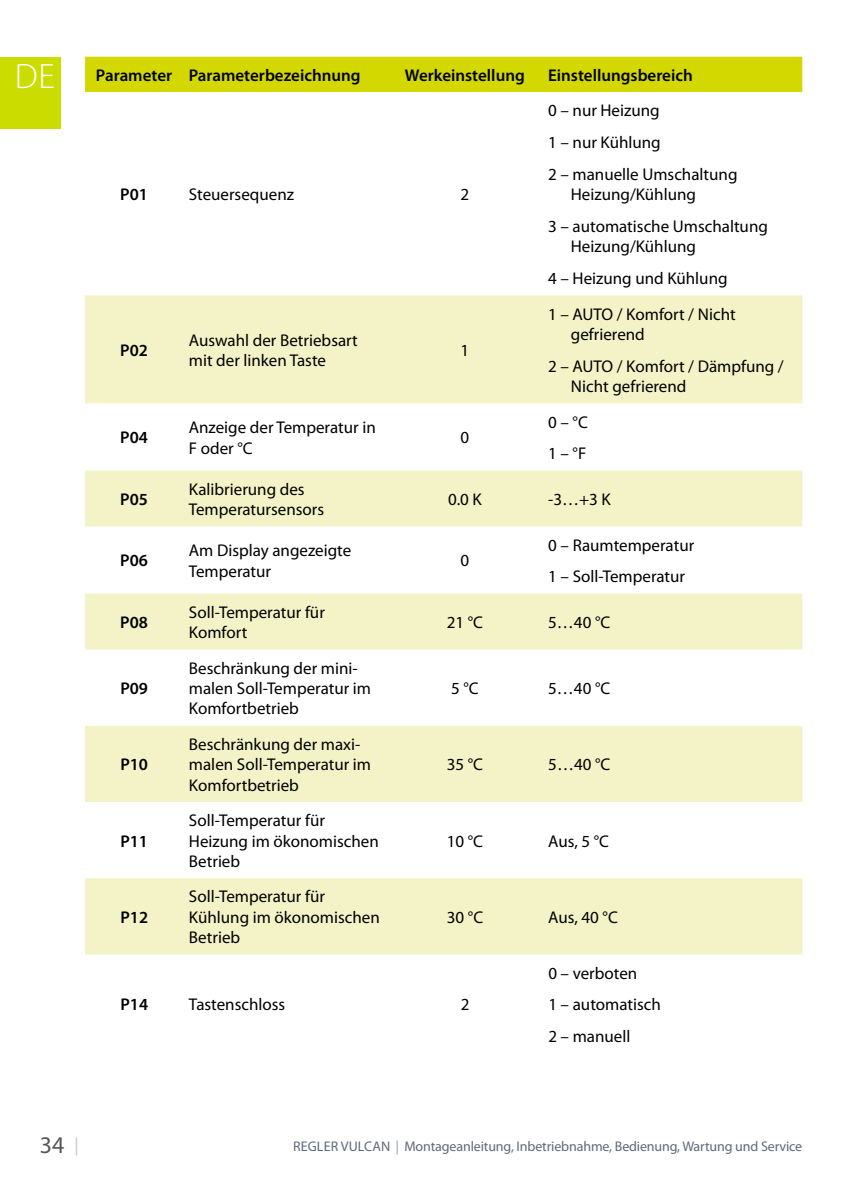
<style>
.page{position:relative;width:842px;height:1191px;background:#fff}
.page>*{position:absolute;margin:0;border:0;box-sizing:border-box;transform-origin:0 0}
.t1{font:300 35.4px "Myriad Pro";color:#fff}
.t2{font:24px "Myriad Pro";color:#575756}
.t3{font:17px/20.4px "Myriad Pro";color:#000}
.t4{font:600 17px "Myriad Pro";color:#000}
.t5{font:14px "Myriad Pro";letter-spacing:-.01em;color:#60697a}
.s1{font-size:18px;color:#c6c6c6}
.s2{font-weight:300}
</style>
<div class="page">
<div style="left:0;top:57px;width:60px;height:71px;background:#cbdd00"></div>
<div style="left:85px;top:57px;width:717px;height:35px;background:#d3d800"></div>
<svg style="left:85px;top:295px;width:717px;height:659px;fill:#f3f3c7"></svg>
<h1 class="t1" style="left:15px;top:55px;width:42px">DE</h1>
<p class="t4" style="left:96px;top:64px;width:266px">Parameter Parameterbezeichnung</p>
<p class="t4" style="left:405px;top:64px;width:121px">Werkeinstellung</p>
<p class="t4" style="left:548px;top:64px;width:146px">Einstellungsbereich</p>
<p class="t4" style="left:120px;top:184px;width:29px">P01</p>
<p class="t3" style="left:189px;top:184px;width:107px">Steuersequenz</p>
<p class="t3" style="left:460px;top:184px;width:10px">2</p>
<p class="t4" style="left:120px;top:339px;width:29px">P02</p>
<p class="t3" style="left:189px;top:329px;width:170px">Auswahl der Betriebsart mit der linken Taste</p>
<p class="t3" style="left:460px;top:339px;width:10px">1</p>
<p class="t4" style="left:120px;top:427px;width:29px">P04</p>
<p class="t3" style="left:189px;top:417px;width:188px">Anzeige der Temperatur in<br>F oder °C</p>
<p class="t3" style="left:460px;top:427px;width:10px">0</p>
<p class="t3" style="left:548px;top:94px;width:191px;line-height:31.8px">0 – nur Heizung<br>1 – nur Kühlung<br>2 – manuelle Umschaltung</p>
<p class="t3" style="left:548px;top:178px;width:221px;line-height:31.8px;text-indent:23px">Heizung/Kühlung<br>3 – automatische Umschaltung</p>
<p class="t3" style="left:548px;top:230px;width:181px;line-height:31.8px;text-align:center">Heizung/Kühlung<br>4 – Heizung und Kühlung</p>
<p class="t3" style="left:571px;top:303px;width:166px;text-indent:-23px">1 – AUTO / Komfort / Nicht gefrierend</p>
<p class="t3" style="left:571px;top:355px;width:214px;text-indent:-23px">2 – AUTO / Komfort / Dämpfung /<br>Nicht gefrierend</p>
<p class="t3" style="left:548px;top:405px;width:41px;line-height:31.8px">0 – °C<br>1 – °F</p>
<p class="t4" style="left:120px;top:488px;width:29px">P05</p>
<p class="t3" style="left:189px;top:478px;width:137px">Kalibrierung des<br>Temperatursensors</p>
<p class="t3" style="left:448px;top:489px;width:35px">0.0 K</p>
<p class="t3" style="left:548px;top:489px;width:64px">-3…+3 K</p>
<p class="t4" style="left:120px;top:550px;width:29px">P06</p>
<p class="t3" style="left:189px;top:540px;width:164px">Am Display angezeigte<br>Temperatur</p>
<p class="t3" style="left:461px;top:550px;width:10px">0</p>
<p class="t3" style="left:548px;top:528px;width:148px;line-height:31.8px">0 – Raumtemperatur<br>1 – Soll-Temperatur</p>
<p class="t4" style="left:120px;top:611px;width:29px">P08</p>
<p class="t3" style="left:189px;top:601px;width:137px">Soll-Temperatur für<br>Komfort</p>
<p class="t3" style="left:447px;top:612px;width:38px">21 °C</p>
<p class="t3" style="left:548px;top:612px;width:64px">5…40 °C</p>
<p class="t4" style="left:120px;top:677px;width:29px">P09</p>
<p class="t3" style="left:189px;top:657px;width:184px">Beschränkung der mini&shy;malen Soll-Temperatur im<br>Komfortbetrieb</p>
<p class="t3" style="left:451px;top:678px;width:29px">5 °C</p>
<p class="t3" style="left:548px;top:678px;width:64px">5…40 °C</p>
<p class="t4" style="left:120px;top:753px;width:29px">P10</p>
<p class="t3" style="left:189px;top:733px;width:184px">Beschränkung der maxi&shy;malen Soll-Temperatur im<br>Komfortbetrieb</p>
<p class="t3" style="left:447px;top:754px;width:38px">35 °C</p>
<p class="t3" style="left:548px;top:754px;width:64px">5…40 °C</p>
<p class="t4" style="left:120px;top:830px;width:29px">P11</p>
<p class="t3" style="left:189px;top:810px;width:191px">Soll-Temperatur für<br>Heizung im ökonomischen<br>Betrieb</p>
<p class="t3" style="left:447px;top:830px;width:38px">10 °C</p>
<p class="t3" style="left:548px;top:830px;width:62px">Aus, 5 °C</p>
<p class="t4" style="left:120px;top:906px;width:29px">P12</p>
<p class="t3" style="left:189px;top:886px;width:192px">Soll-Temperatur für<br>Kühlung im ökonomischen<br>Betrieb</p>
<p class="t3" style="left:447px;top:906px;width:38px">30 °C</p>
<p class="t3" style="left:548px;top:906px;width:71px">Aus, 40 °C</p>
<p class="t4" style="left:120px;top:993px;width:29px">P14</p>
<p class="t3" style="left:189px;top:994px;width:98px">Tastenschloss</p>
<p class="t3" style="left:461px;top:994px;width:10px">2</p>
<p class="t3" style="left:548px;top:956px;width:114px;line-height:31.8px">0 – verboten<br>1 – automatisch<br>2 – manuell</p>
<h2 class="t2" style="left:40px;top:1130px;width:41px">34 <span class="s1">|</span></h2>
<p class="t5" style="left:293px;top:1138px;width:511px">REGLER VULCAN <span class="s2">|</span> Montageanleitung, Inbetriebnahme, Bedienung, Wartung und Service</p>
</div>
